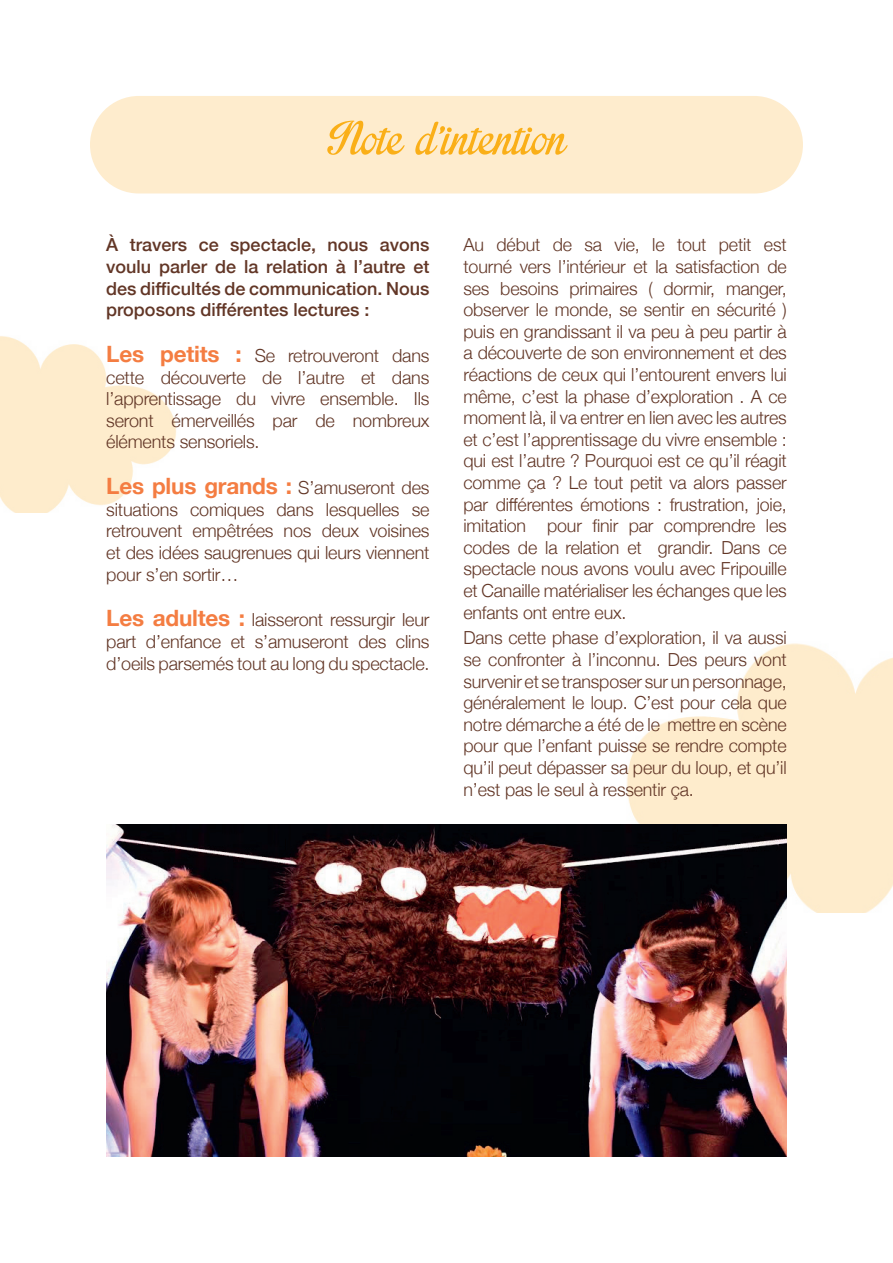
<style>
.page{position:relative;width:893px;height:1263px;background:#fff}
.page>*{position:absolute;margin:0;border:0;box-sizing:border-box;transform-origin:0 0}
.t1{font:64.5px "Impregnable Personal Use Only";color:#faaf18}
.t2{font:700 22.5px "Helvetica Neue";letter-spacing:-.01em;color:#f47d42}
.t3{font:300 18px/21.6px "Helvetica Neue";letter-spacing:-.01em;color:#623626;text-align:justify}
.t4{font:500 18px/21.6px "Helvetica Neue";color:#623626;text-align:justify}
.s1{font-weight:700;font-size:22.5px;color:#f47d42}
.s2{font-weight:300;font-size:18px;color:#623626}
</style>
<div class="page">
<img style="left:0;top:336px;width:176px;height:177px">
<img style="left:553px;top:643px;width:340px;height:270px">
<div style="left:90px;top:96px;width:713px;height:97px;background:#feeccd;border-radius:49px"></div>
<img style="left:106px;top:825px;width:681px;height:332px">
<h1 class="t1" style="left:327px;top:110px;width:241px">Note d’intention</h1>
<p class="t4" style="left:106px;top:233px;width:325px">À travers ce spectacle, nous avons voulu parler de la relation à l’autre et des difficultés de communication. Nous proposons différentes lectures :</p>
<p class="t3" style="left:106px;top:343px;width:325px"><span class="s1">Les petits :</span> Se retrouveront dans cette découverte de l’autre et dans l’apprentissage du vivre ensemble. Ils seront émerveillés par de nombreux éléments sensoriels.</p>
<p class="t2" style="left:106px;top:468px;width:325px">Les plus grands : <span class="s2">S’amuseront des</span></p>
<p class="t3" style="left:106px;top:497px;width:325px">situations comiques dans lesquelles se retrouvent empêtrées nos deux voisines et des idées saugrenues qui leurs viennent pour s’en sortir…</p>
<p class="t3" style="left:106px;top:608px;width:325px"><span class="s1">Les adultes :</span> laisseront ressurgir leur part d’enfance et s’amuseront des clins d’oeils parsemés tout au long du spectacle.</p>
<p class="t3" style="left:463px;top:233px;width:325px">Au début de sa vie, le tout petit est tourné vers l’intérieur et la satisfaction de ses besoins primaires ( dormir, manger, observer le monde, se sentir en sécurité ) puis en grandissant il va peu à peu partir à a découverte de son environnement et des réactions de ceux qui l’entourent envers lui même, c’est la phase d’exploration . A ce moment là, il va entrer en lien avec les autres et c’est l’apprentissage du vivre ensemble : qui est l’autre ? Pourquoi est ce qu’il réagit comme ça ? Le tout petit va alors passer par différentes émotions : frustration, joie, imitation pour finir par comprendre les codes de la relation et grandir. Dans ce spectacle nous avons voulu avec Fripouille et Canaille matérialiser les échanges que les enfants ont entre eux.</p>
<p class="t3" style="left:463px;top:626px;width:325px">Dans cette phase d’exploration, il va aussi se confronter à l’inconnu. Des peurs vont survenir et se transposer sur un personnage, généralement le loup. C’est pour cela que notre démarche a été de le mettre en scène pour que l’enfant puisse se rendre compte qu’il peut dépasser sa peur du loup, et qu’il n’est pas le seul à ressentir ça.</p>
</div>
